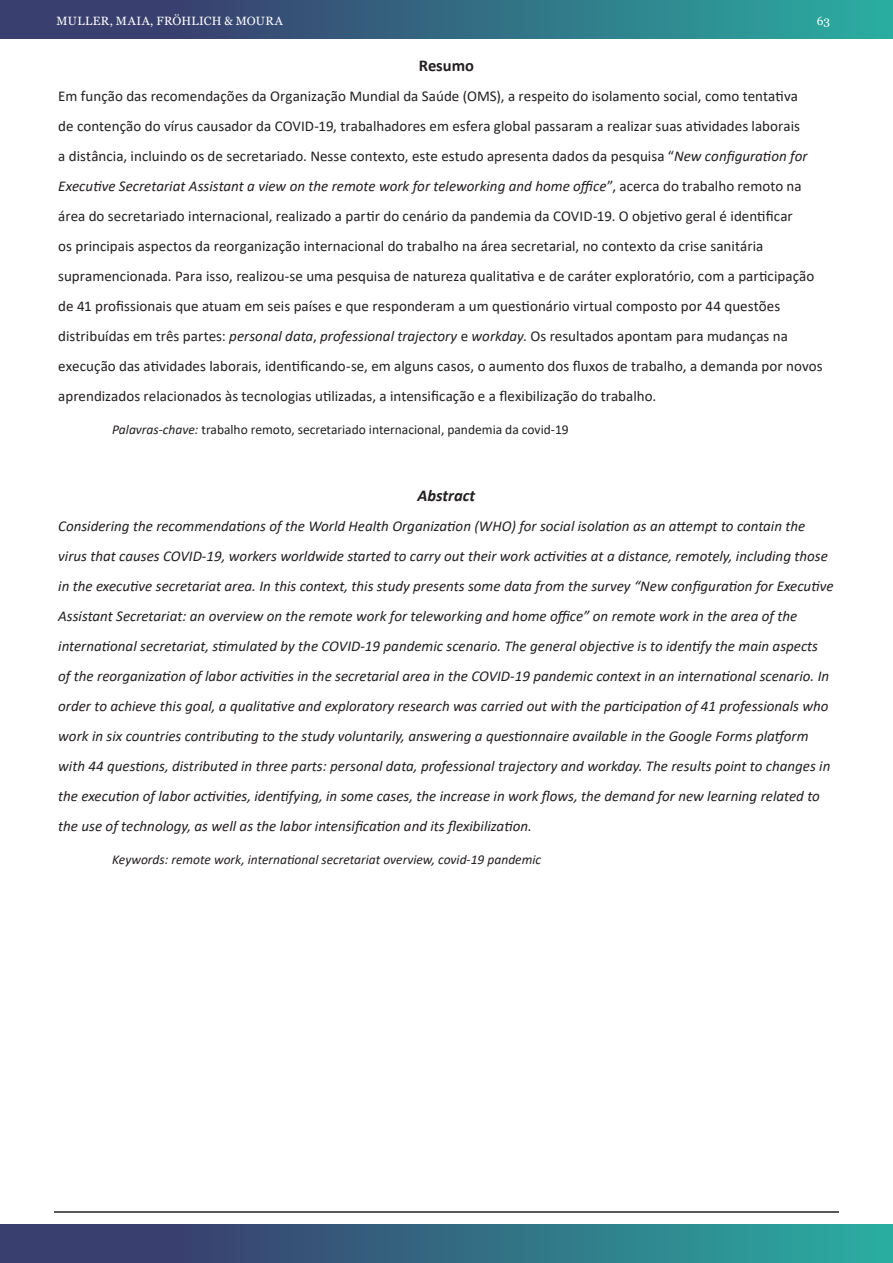
<style>
.page{position:relative;width:893px;height:1263px;background:#fff}
.page>*{position:absolute;margin:0;border:0;box-sizing:border-box;transform-origin:0 0}
.Subtitulo_Resumo_EN{font:italic 700 16.5px "Calibri";color:#231f20}
.SubTitulo_Resumo{font:700 16.5px "Calibri";color:#231f20}
.Resumo_EN{font:italic 15px/30px "Calibri";color:#231f20}
.Resumo{font:15px/30px "Calibri";letter-spacing:.005em;color:#231f20}
.Palavras-Chave{font:13.5px "Calibri";color:#231f20}
.Palavras-Chave-2{font:italic 13.5px "Calibri";color:#231f20}
.t1{font:12px "Georgia";letter-spacing:.03em;color:#fff}
.s1{font-style:italic}
</style>
<div class="page">
<div style="left:0;top:0;width:893px;height:38px;background:linear-gradient(to right,#3b2e66,#2baaa0)"></div>
<div style="left:0;top:1225px;width:893px;height:38px;background:linear-gradient(to right,#3b2e66,#2baaa0)"></div>
<hr style="left:54px;top:1211px;width:785px;height:2px;background:#231f20">
<p class="t1" style="left:56px;top:13px;width:228px">MULLER, MAIA, FRÖHLICH &amp; MOURA</p>
<p class="t1" style="left:817px;top:13px;width:15px">63</p>
<p class="SubTitulo_Resumo" style="left:419px;top:53px;width:57px">Resumo</p>
<p class="Resumo" style="left:58px;top:80px;width:766px">Em função das recomendações da Organização Mundial da Saúde (OMS), a respeito do isolamento social, como tentativa<br>de contenção do vírus causador da COVID-19, trabalhadores em esfera global passaram a realizar suas atividades laborais<br>a distância, incluindo os de secretariado. Nesse contexto, este estudo apresenta dados da pesquisa “<span class="s1">New configuration for Executive Secretariat Assistant a view on the remote work for teleworking and home office</span>”, acerca do trabalho remoto na área do secretariado internacional, realizado a partir do cenário da pandemia da COVID-19. O objetivo geral é identificar<br>os principais aspectos da reorganização internacional do trabalho na área secretarial, no contexto da crise sanitária supramencionada. Para isso, realizou-se uma pesquisa de natureza qualitativa e de caráter exploratório, com a participação de 41 profissionais que atuam em seis países e que responderam a um questionário virtual composto por 44 questões distribuídas em três partes: <span class="s1">personal data</span>, <span class="s1">professional trajectory</span> e <span class="s1">workday</span>. Os resultados apontam para mudanças na execução das atividades laborais, identificando-se, em alguns casos, o aumento dos fluxos de trabalho, a demanda por novos aprendizados relacionados às tecnologias utilizadas, a intensificação e a flexibilização do trabalho.</p>
<p class="Palavras-Chave" style="left:112px;top:420px;width:458px"><span class="s1">Palavras-chave:</span> trabalho remoto, secretariado internacional, pandemia da covid-19</p>
<p class="Subtitulo_Resumo_EN" style="left:418px;top:483px;width:59px">Abstract</p>
<p class="Resumo_EN" style="left:58px;top:510px;width:777px">Considering the recommendations of the World Health Organization (WHO) for social isolation as an attempt to contain the virus that causes COVID-19, workers worldwide started to carry out their work activities at a distance, remotely, including those in the executive secretariat area. In this context, this study presents some data from the survey “New configuration for Executive Assistant Secretariat: an overview on the remote work for teleworking and home office” on remote work in the area of the international secretariat, stimulated by the COVID-19 pandemic scenario. The general objective is to identify the main aspects of the reorganization of labor activities in the secretarial area in the COVID-19 pandemic context in an international scenario. In order to achieve this goal, a qualitative and exploratory research was carried out with the participation of 41 professionals who work in six countries contributing to the study voluntarily, answering a questionnaire available in the Google Forms platform with 44 questions, distributed in three parts: personal data, professional trajectory and workday. The results point to changes in the execution of labor activities, identifying, in some cases, the increase in work flows, the demand for new learning related to the use of technology, as well as the labor intensification and its flexibilization.</p>
<p class="Palavras-Chave-2" style="left:112px;top:850px;width:430px">Keywords: remote work, international secretariat overview, covid-19 pandemic</p>
</div>
